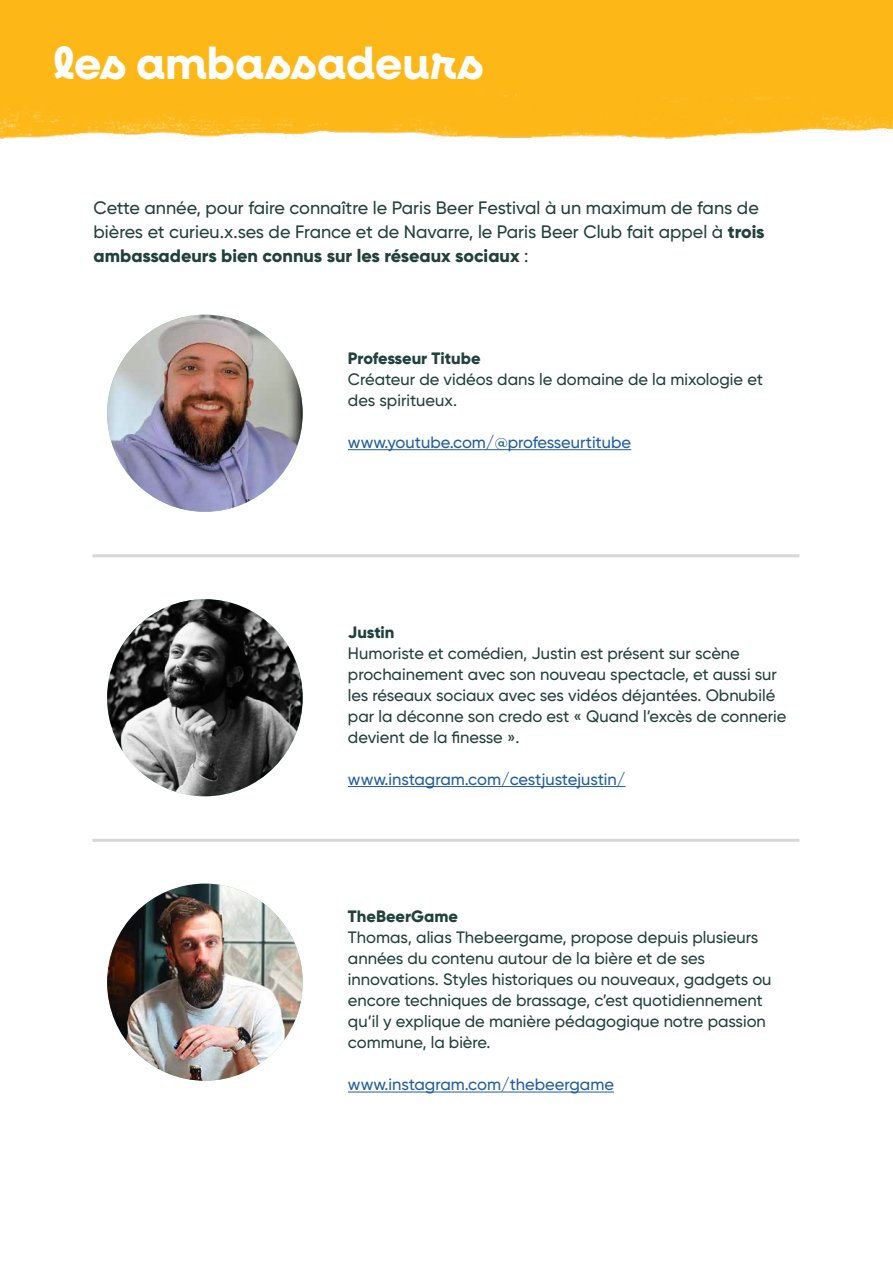
<style>
.page{position:relative;width:893px;height:1263px;background:#fff}
.page>*{position:absolute;margin:0;border:0;box-sizing:border-box;transform-origin:0 0}
.t1{font:700 45px "Neulis Cursive";color:#fff}
.t2{font:500 18px/24px "Gilroy";color:#21413b}
.t3{font:500 16.5px/21px "Gilroy";color:#21413b}
.t4{font:500 16.5px "Gilroy";color:#215e9e}
.t5{font:800 16.5px "Gilroy";color:#21413b}
.s1{font-weight:800}
</style>
<div class="page">
<div style="left:0;top:0;width:893px;height:139px;background:#fdb817"></div>
<img style="left:107px;top:315px;width:196px;height:197px">
<img style="left:107px;top:599px;width:196px;height:197px">
<img style="left:107px;top:884px;width:196px;height:197px">
<hr style="left:348px;top:449px;width:283px;height:1px;background:#215e9e">
<hr style="left:348px;top:786px;width:277px;height:1px;background:#215e9e">
<hr style="left:348px;top:1091px;width:266px;height:1px;background:#215e9e">
<hr style="left:92px;top:554px;width:707px;height:3px;background:#d5d7d8">
<hr style="left:92px;top:839px;width:707px;height:3px;background:#d5d7d8">
<h1 class="t1" style="left:53px;top:30px;width:432px">les ambassadeurs</h1>
<p class="t2" style="left:94px;top:196px;width:673px">Cette année, pour faire connaître le Paris Beer Festival à un maximum de fans de bières et curieu.x.ses de France et de Navarre, le Paris Beer Club fait appel à <span class="s1">trois ambassadeurs bien connus sur les réseaux sociaux</span> :</p>
<p class="t5" style="left:348px;top:348px;width:134px">Professeur Titube</p>
<p class="t3" style="left:348px;top:369px;width:416px">Créateur de vidéos dans le domaine de la mixologie et des spiritueux.</p>
<p class="t4" style="left:348px;top:432px;width:285px">www.youtube.com/@professeurtitube</p>
<p class="t5" style="left:348px;top:622px;width:48px">Justin</p>
<p class="t3" style="left:348px;top:642px;width:440px">Humoriste et comédien, Justin est présent sur scène prochainement avec son nouveau spectacle, et aussi sur les réseaux sociaux avec ses vidéos déjantées. Obnubilé par la déconne son credo est « Quand l’excès de connerie devient de la finesse ».</p>
<p class="t4" style="left:348px;top:769px;width:279px">www.instagram.com/cestjustejustin/</p>
<p class="t5" style="left:348px;top:906px;width:112px">TheBeerGame</p>
<p class="t3" style="left:348px;top:927px;width:425px">Thomas, alias Thebeergame, propose depuis plusieurs années du contenu autour de la bière et de ses innovations. Styles historiques ou nouveaux, gadgets ou encore techniques de brassage, c’est quotidiennement qu’il y explique de manière pédagogique notre passion commune, la bière.</p>
<p class="t4" style="left:348px;top:1074px;width:268px">www.instagram.com/thebeergame</p>
</div>
